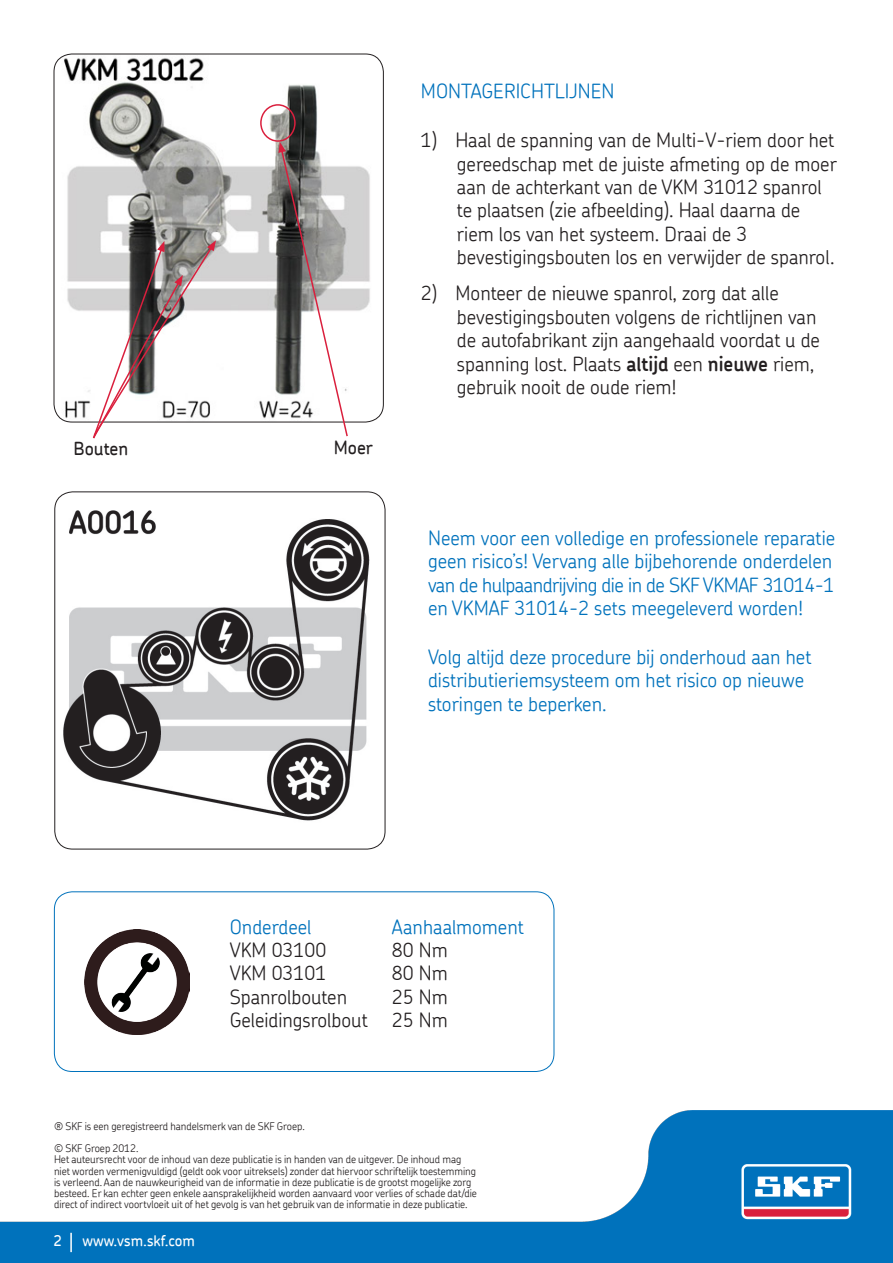
<style>
.page{position:relative;width:893px;height:1263px;background:#fff}
.page>*{position:absolute;margin:0;border:0;box-sizing:border-box;transform-origin:0 0}
.ar_numbered_list{font:300 19.5px/23.4px "SKF Chevin";color:#231f20}
.as_numbered_list_nos{font:300 19.5px/23.4px "SKF Chevin";color:#231f20}
.au_blue_bodytext_spa{font:300 19.5px/23.4px "SKF Chevin";color:#0072bc}
.ad_blue_bodytext{font:300 19.5px/23.4px "SKF Chevin";color:#0072bc}
.ax_blue_title_text{font:300 19.5px "SKF Chevin";color:#231f20}
.aq_blue_title{font:300 19.5px "SKF Chevin";color:#0072bc}
.at_figure_text{font:500 18px "SKF Chevin";color:#231f20}
.ao_email_address{font:500 15px "SKF Chevin";color:#fff}
._91_99_-_Disclaimer{font:300 10.5px "SKF Chevin";color:#231f20}
.s1{font-weight:600}
</style>
<div class="page">
<img style="left:0;top:1110px;width:893px;height:153px">
<svg style="left:70px;top:1233px;width:2px;height:19px"></svg>
<img style="left:55px;top:492px;width:330px;height:357px">
<div style="left:54px;top:491px;width:331px;height:358px;border:1px solid #231f20;border-radius:18px"></div>
<img style="left:84px;top:929px;width:105px;height:105px">
<img style="left:54px;top:54px;width:329px;height:368px">
<div style="left:54px;top:891px;width:500px;height:181px;border:1px solid #0072bc;border-radius:18px"></div>
<svg style="left:92px;top:240px;width:124px;height:199px"></svg>
<svg style="left:278px;top:142px;width:71px;height:295px"></svg>
<div style="left:260px;top:104px;width:36px;height:38px;border:2px solid #da1f3d;border-radius:50%"></div>
<p class="at_figure_text" style="left:74px;top:437px;width:56px">Bouten</p>
<p class="at_figure_text" style="left:334px;top:436px;width:41px">Moer</p>
<p class="aq_blue_title" style="left:421px;top:79px;width:195px">MONTAGERICHTLIJNEN</p>
<p class="ar_numbered_list" style="left:457px;top:128px;width:381px;text-indent:-36px">1) Haal de spanning van de Multi-V-riem door het gereedschap met de juiste afmeting op de moer aan de achterkant van de VKM 31012 spanrol te plaatsen (zie afbeelding). Haal daarna de riem los van het systeem. Draai de 3 bevestigingsbouten los en verwijder de spanrol.</p>
<p class="as_numbered_list_nos" style="left:457px;top:281px;width:365px;text-indent:-36px">2) Monteer de nieuwe spanrol, zorg dat alle bevestigingsbouten volgens de richtlijnen van de autofabrikant zijn aangehaald voordat u de spanning lost. Plaats <span class="s1">altijd</span> een <span class="s1">nieuwe</span> riem, gebruik nooit de oude riem!</p>
<p class="au_blue_bodytext_spa" style="left:428px;top:526px;width:409px">Neem voor een volledige en professionele reparatie geen risico’s! Vervang alle bijbehorende onderdelen van de hulpaandrijving die in de SKF VKMAF 31014-1 en VKMAF 31014-2 sets meegeleverd worden!</p>
<p class="ad_blue_bodytext" style="left:428px;top:645px;width:385px">Volg altijd deze procedure bij onderhoud aan het distributieriemsysteem om het risico op nieuwe storingen te beperken.</p>
<p class="aq_blue_title" style="left:230px;top:914px;width:83px">Onderdeel</p>
<p class="aq_blue_title" style="left:392px;top:914px;width:134px">Aanhaalmoment</p>
<p class="ax_blue_title_text" style="left:230px;top:937px;width:98px">VKM 03100</p>
<p class="ax_blue_title_text" style="left:392px;top:937px;width:57px">80 Nm</p>
<p class="ax_blue_title_text" style="left:230px;top:961px;width:98px">VKM 03101</p>
<p class="ax_blue_title_text" style="left:392px;top:961px;width:57px">80 Nm</p>
<p class="ax_blue_title_text" style="left:230px;top:984px;width:119px">Spanrolbouten</p>
<p class="ax_blue_title_text" style="left:392px;top:984px;width:57px">25 Nm</p>
<p class="ax_blue_title_text" style="left:230px;top:1007px;width:219px">Geleidingsrolbout 25 Nm</p>
<p class="_91_99_-_Disclaimer" style="left:54px;top:1119px;width:253px">® SKF is een geregistreerd handelsmerk van de SKF Groep.</p>
<p class="_91_99_-_Disclaimer" style="left:54px;top:1141px;width:86px">© SKF Groep 2012.</p>
<p class="_91_99_-_Disclaimer" style="left:54px;top:1153px;width:409px">Het auteursrecht voor de inhoud van deze publicatie is in handen van de uitgever. De inhoud mag</p>
<p class="_91_99_-_Disclaimer" style="left:54px;top:1164px;width:424px">niet worden vermenigvuldigd (geldt ook voor uitreksels) zonder dat hiervoor schriftelijk toestemming</p>
<p class="_91_99_-_Disclaimer" style="left:54px;top:1175px;width:419px">is verleend. Aan de nauwkeurigheid van de informatie in deze publicatie is de grootst mogelijke zorg</p>
<p class="_91_99_-_Disclaimer" style="left:54px;top:1186px;width:424px">besteed. Er kan echter geen enkele aansprakelijkheid worden aanvaard voor verlies of schade dat/die</p>
<p class="_91_99_-_Disclaimer" style="left:54px;top:1198px;width:415px">direct of indirect voortvloeit uit of het gevolg is van het gebruik van de informatie in deze publicatie.</p>
<p class="ao_email_address" style="left:53px;top:1230px;width:10px">2</p>
<p class="ao_email_address" style="left:82px;top:1230px;width:114px">www.vsm.skf.com</p>
</div>
